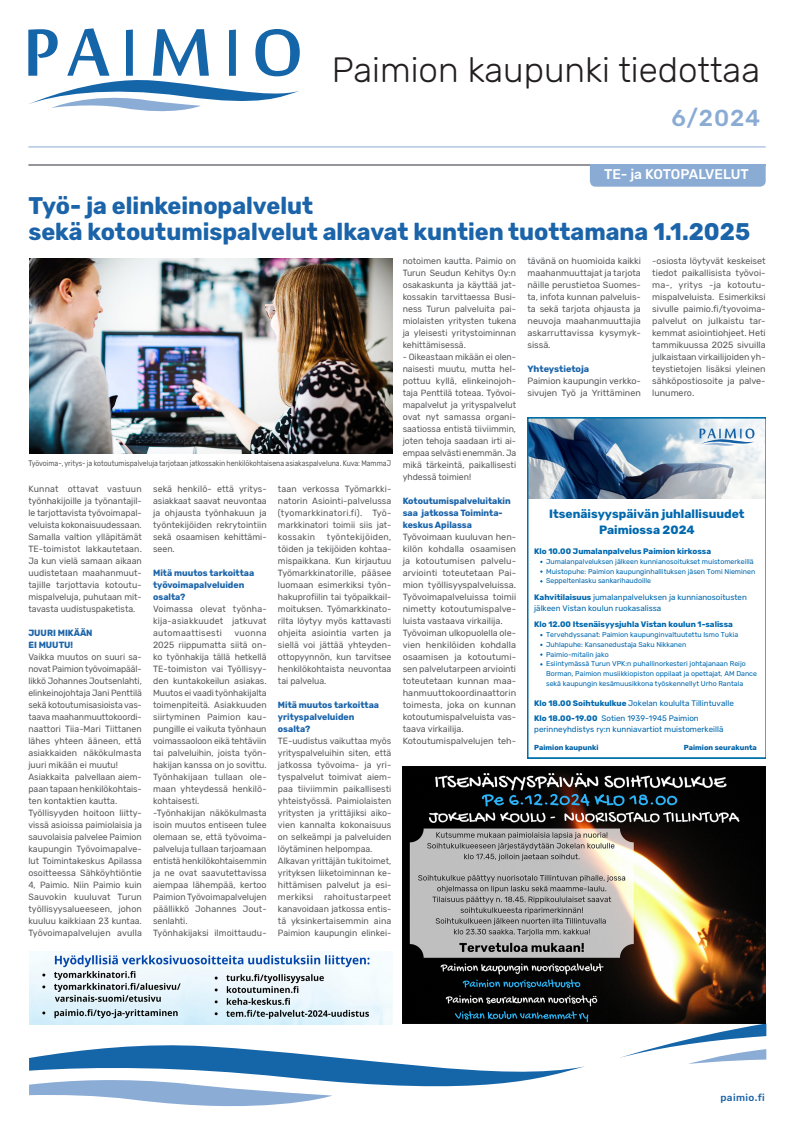
<style>
.page{position:relative;width:794px;height:1134px;background:#fff}
.page>*{position:absolute;margin:0;border:0;box-sizing:border-box;transform-origin:0 0}
.t1{font:300 35px "Rubik";color:#231f20}
.Jutun_Pääotsikko{font:700 24px/26px "Rubik";color:#1b64a9}
.t2{font:500 23px "Rubik";color:#8aabd4}
.Osasto{font:500 14px "Rubik";color:#fff}
.t3{font:700 12px/16.5px "Rubik";color:#0068ae;text-align:center}
.t4{font:500 10px "Rubik";letter-spacing:.04em;color:#1b64a9}
.sisennys{font:9px/12px "Rubik";color:#57585a;text-align:justify}
.Jutun_Leipäteksti{font:700 9px/12px "Rubik";color:#1b64a9}
.t5{font:8px/11px "Rubik";color:#0068ae}
.Jutun_Kuvateksti{font:8px "Rubik";letter-spacing:-.005em;color:#57585a;scale:.87 1}
.t6{font:700 8px "Rubik";color:#0068ae}
.t7{font:700 7.3px "Rubik";color:#0062a6}
.t8{font:7px/9.8px "Rubik";color:#0068ae}
.s1{font-weight:700}
</style>
<div class="page">
<svg style="left:29px;top:1045px;width:556px;height:62px"></svg>
<svg style="left:619px;top:1023px;width:147px;height:41px"></svg>
<svg style="left:28px;top:28px;width:272px;height:84px"></svg>
<hr style="left:28px;top:146px;width:737px;height:1px;background:#8aabd4">
<hr style="left:28px;top:164px;width:737px;height:2px;background:#939598">
<div style="left:590px;top:164px;width:175px;height:23px;background:#8aabd4"></div>
<svg style="left:528px;top:418px;width:237px;height:340px"></svg>
<img style="left:694px;top:424px;width:64px;height:24px">
<img style="left:403px;top:767px;width:362px;height:256px">
<img style="left:29px;top:258px;width:363px;height:196px">
<img style="left:29px;top:951px;width:363px;height:73px">
<p class="t1" style="left:332px;top:51px;width:430px">Paimion kaupunki tiedottaa</p>
<p class="t2" style="left:671px;top:105px;width:90px">6/2024</p>
<p class="Osasto" style="left:604px;top:166px;width:146px">TE- ja KOTOPALVELUT</p>
<p class="Jutun_Pääotsikko" style="left:28px;top:194px;width:723px">Työ- ja elinkeinopalvelut<br>sekä kotoutumispalvelut alkavat kuntien tuottamana 1.1.2025</p>
<p class="Jutun_Kuvateksti" style="left:28px;top:459px;width:418px">Työvoima-, yritys- ja kotoutumispalveluja tarjotaan jatkossakin henkilökohtaisena asiakaspalveluna. Kuva: MammaJ</p>
<p class="sisennys" style="left:28px;top:483px;width:115px">Kunnat ottavat vastuun työnhakijoille ja työnantajil&shy;le tarjottavista työvoimapal&shy;veluista kokonaisuudessaan.<br>Samalla valtion ylläpitämät TE-toimistot lakkautetaan.<br>Ja kun vielä samaan aikaan uudistetaan maahanmuut&shy;tajille tarjottavia kotoutu&shy;mispalveluja, puhutaan mit&shy;tavasta uudistuspaketista.</p>
<p class="Jutun_Leipäteksti" style="left:28px;top:627px;width:66px">JUURI MIKÄÄN<br>EI MUUTU!</p>
<p class="sisennys" style="left:28px;top:651px;width:115px">Vaikka muutos on suuri sa&shy;novat Paimion työvoimapääl&shy;likkö Johannes Joutsenlahti, elinkeinojohtaja Jani Penttilä sekä kotoutumisasioista vas&shy;taava maahanmuuttokoordi&shy;naattori Tiia-Mari Tiittanen lähes yhteen ääneen, että asiakkaiden näkökulmasta juuri mikään ei muutu!</p>
<p class="sisennys" style="left:28px;top:771px;width:115px">Asiakkaita palvellaan aiem&shy;paan tapaan henkilökohtais&shy;ten kontaktien kautta.</p>
<p class="sisennys" style="left:28px;top:807px;width:115px">Työllisyyden hoitoon liitty&shy;vissä asioissa paimiolaisia ja sauvolaisia palvelee Paimion kaupungin Työvoimapalve&shy;lut Toimintakeskus Apilassa osoitteessa Sähköyhtiöntie 4, Paimio. Niin Paimio kuin Sauvokin kuuluvat Turun työllisyysalueeseen, johon kuuluu kaikkiaan 23 kuntaa.<br>Työvoimapalvelujen avulla</p>
<p class="sisennys" style="left:153px;top:483px;width:115px">sekä henkilö- että yritys&shy;asiakkaat saavat neuvontaa ja ohjausta työnhakuun ja työntekijöiden rekrytointiin sekä osaamisen kehittämi&shy;seen.</p>
<p class="Jutun_Leipäteksti" style="left:153px;top:567px;width:103px">Mitä muutos tarkoittaa työvoimapalveluiden osalta?</p>
<p class="sisennys" style="left:153px;top:603px;width:115px">Voimassa olevat työnha&shy;kija-asiakkuudet jatkuvat automaattisesti</p>
<p class="sisennys" style="left:153px;top:627px;width:115px;text-indent:81px">vuonna 2025 riippumatta siitä on&shy;ko työnhakija tällä hetkellä TE-toimiston vai Työllisyy&shy;den kuntakokeilun asiakas.<br>Muutos ei vaadi työnhakijalta toimenpiteitä. Asiakkuuden siirtyminen Paimion kau&shy;pungille ei vaikuta työnhaun voimassaoloon eikä tehtäviin tai palveluihin, joista työn&shy;hakijan kanssa on jo sovittu.</p>
<p class="sisennys" style="left:153px;top:771px;width:115px">Työnhakijaan tullaan ole&shy;maan yhteydessä henkilö&shy;kohtaisesti.</p>
<p class="sisennys" style="left:153px;top:807px;width:115px">-Työnhakijan näkökulmasta isoin muutos entiseen tulee olemaan se, että työvoima&shy;palveluja tullaan tarjoamaan entistä henkilökohtaisemmin ja ne ovat saavutettavissa aiempaa lähempää, kertoo Paimion Työvoimapalvelujen päällikkö Johannes Jout&shy;senlahti.</p>
<p class="sisennys" style="left:153px;top:927px;width:115px">Työnhakijaksi ilmoittaudu-</p>
<p class="sisennys" style="left:278px;top:483px;width:115px">taan verkossa Työmarkki&shy;natorin Asiointi-palvelussa (tyomarkkinatori.fi). Työ&shy;markkinatori toimii siis jat&shy;kossakin</p>
<p class="sisennys" style="left:278px;top:531px;width:115px;text-indent:49px">työntekijöiden, töiden ja tekijöiden kohtaa&shy;mispaikkana. Kun kirjautuu Työmarkkinatorille, pääsee luomaan esimerkiksi työn&shy;hakuprofiilin tai työpaikkail&shy;moituksen. Työmarkkinato&shy;rilta löytyy myös kattavasti ohjeita asiointia varten ja siellä voi jättää yhteyden&shy;ottopyynnön, kun tarvitsee henkilökohtaista neuvontaa tai palvelua.</p>
<p class="Jutun_Leipäteksti" style="left:278px;top:699px;width:103px">Mitä muutos tarkoittaa yrityspalveluiden osalta?</p>
<p class="sisennys" style="left:278px;top:735px;width:115px">TE-uudistus vaikuttaa myös yrityspalveluihin siten, että jatkossa työvoima- ja yri&shy;tyspalvelut toimivat aiem&shy;paa tiiviimmin paikallisesti yhteistyössä. Paimiolaisten yritysten ja yrittäjiksi aiko&shy;vien kannalta kokonaisuus on selkeämpi ja palveluiden löytäminen helpompaa.</p>
<p class="sisennys" style="left:278px;top:855px;width:115px">Alkavan yrittäjän tukitoimet, yrityksen liiketoiminnan ke&shy;hittämisen palvelut ja esi&shy;merkiksi rahoitustarpeet kanavoidaan jatkossa entis&shy;tä yksinkertaisemmin aina Paimion kaupungin elinkei-</p>
<p class="sisennys" style="left:403px;top:255px;width:115px">notoimen kautta. Paimio on Turun Seudun Kehitys Oy:n osakaskunta ja käyttää jat&shy;kossakin tarvittaessa Busi&shy;ness Turun palveluita pai&shy;miolaisten yritysten tukena ja yleisesti yritystoiminnan kehittämisessä.</p>
<p class="sisennys" style="left:403px;top:351px;width:115px">- Oikeastaan mikään ei olen&shy;naisesti muutu, mutta hel&shy;pottuu kyllä, elinkeinojoh&shy;taja Penttilä toteaa. Työvoi&shy;mapalvelut ja yrityspalvelut ovat nyt samassa organi&shy;saatiossa entistä tiiviimmin, joten tehoja saadaan irti ai&shy;empaa selvästi enemmän. Ja mikä tärkeintä, paikallisesti yhdessä toimien!</p>
<p class="Jutun_Leipäteksti" style="left:403px;top:495px;width:110px">Kotoutumispalveluitakin saa jatkossa Toiminta&shy;keskus Apilassa</p>
<p class="sisennys" style="left:403px;top:531px;width:115px">Työvoimaan kuuluvan hen&shy;kilön kohdalla osaamisen ja kotoutumisen palvelu&shy;arviointi toteutetaan Pai&shy;mion työllisyyspalveluissa.<br>Työvoimapalveluissa toimii nimetty kotoutumispalve&shy;luista vastaava virkailija.</p>
<p class="sisennys" style="left:403px;top:627px;width:115px">Työvoiman ulkopuolella ole&shy;vien henkilöiden kohdalla osaamisen ja kotoutumi&shy;sen palvelutarpeen arviointi toteutetaan kunnan maa&shy;hanmuuttokoordinaattorin toimesta, joka on kunnan kotoutumispalveluista vas&shy;taava virkailija.</p>
<p class="sisennys" style="left:403px;top:735px;width:115px">Kotoutumispalvelujen teh-</p>
<p class="sisennys" style="left:527px;top:255px;width:115px">tävänä on huomioida kaikki maahanmuuttajat ja tarjota näille perustietoa Suomes&shy;ta, infota kunnan palveluis&shy;ta sekä tarjota ohjausta ja neuvoja maahanmuuttajia askarruttavissa kysymyk&shy;sissä.</p>
<p class="Jutun_Leipäteksti" style="left:527px;top:363px;width:63px">Yhteystietoja</p>
<p class="sisennys" style="left:527px;top:375px;width:115px">Paimion kaupungin verkko&shy;sivujen Työ ja Yrittäminen</p>
<p class="sisennys" style="left:652px;top:255px;width:115px">-osiosta löytyvät keskeiset tiedot paikallisista työvoi&shy;ma-, yritys -ja kotoutu&shy;mispalveluista. Esimerkiksi sivulle paimio.fi/tyovoima&shy;palvelut on julkaistu tar&shy;kemmat asiointiohjeet. Heti tammikuussa 2025 sivuilla julkaistaan virkailijoiden yh&shy;teystietojen lisäksi yleinen sähköpostiosoite ja palve&shy;lunumero.</p>
<p class="t3" style="left:549px;top:506px;width:197px">Itsenäisyyspäivän juhlallisuudet<br>Paimiossa 2024</p>
<p class="t6" style="left:534px;top:546px;width:178px">Klo 10.00 Jumalanpalvelus Paimion kirkossa</p>
<p class="t8" style="left:546px;top:557px;width:211px">Jumalanpalveluksen jälkeen kunnianosoitukset muistomerkeillä<br>Muistopuhe: Paimion kaupunginhallituksen jäsen Tomi Nieminen<br>Seppeltenlasku sankarihaudoille</p>
<p class="t5" style="left:534px;top:592px;width:214px"><span class="s1">Kahvitilaisuus</span> jumalanpalveluksen ja kunnianosoitusten jälkeen Vistan koulun ruokasalissa</p>
<p class="t6" style="left:534px;top:620px;width:200px">Klo 12.00 Itsenäisyysjuhla Vistan koulun 1-salissa</p>
<p class="t8" style="left:546px;top:630px;width:212px">Tervehdyssanat: Paimion kaupunginvaltuutettu Ismo Tukia Juhlapuhe: Kansanedustaja Saku Nikkanen<br>Paimio-mitalin jako<br>Esiintymässä Turun VPK:n puhallinorkesteri johtajanaan Reijo Borman, Paimion musiikkiopiston oppilaat ja opettajat, AM Dance sekä kaupungin kesämuusikkona työskennellyt Urho Rantala</p>
<p class="t5" style="left:534px;top:696px;width:201px;line-height:15px"><span class="s1">Klo 18.00 Soihtukulkue</span> Jokelan koululta Tillintuvalle<br><span class="s1">Klo 18.00-19.00</span> Sotien 1939-1945 Paimion</p>
<p class="t5" style="left:534px;top:724px;width:191px">perinneyhdistys ry:n kunniavartiot muistomerkeillä</p>
<p class="t7" style="left:534px;top:743px;width:66px">Paimion kaupunki</p>
<p class="t7" style="left:684px;top:743px;width:74px">Paimion seurakunta</p>
<p class="t4" style="left:720px;top:1092px;width:46px">paimio.fi</p>
</div>
